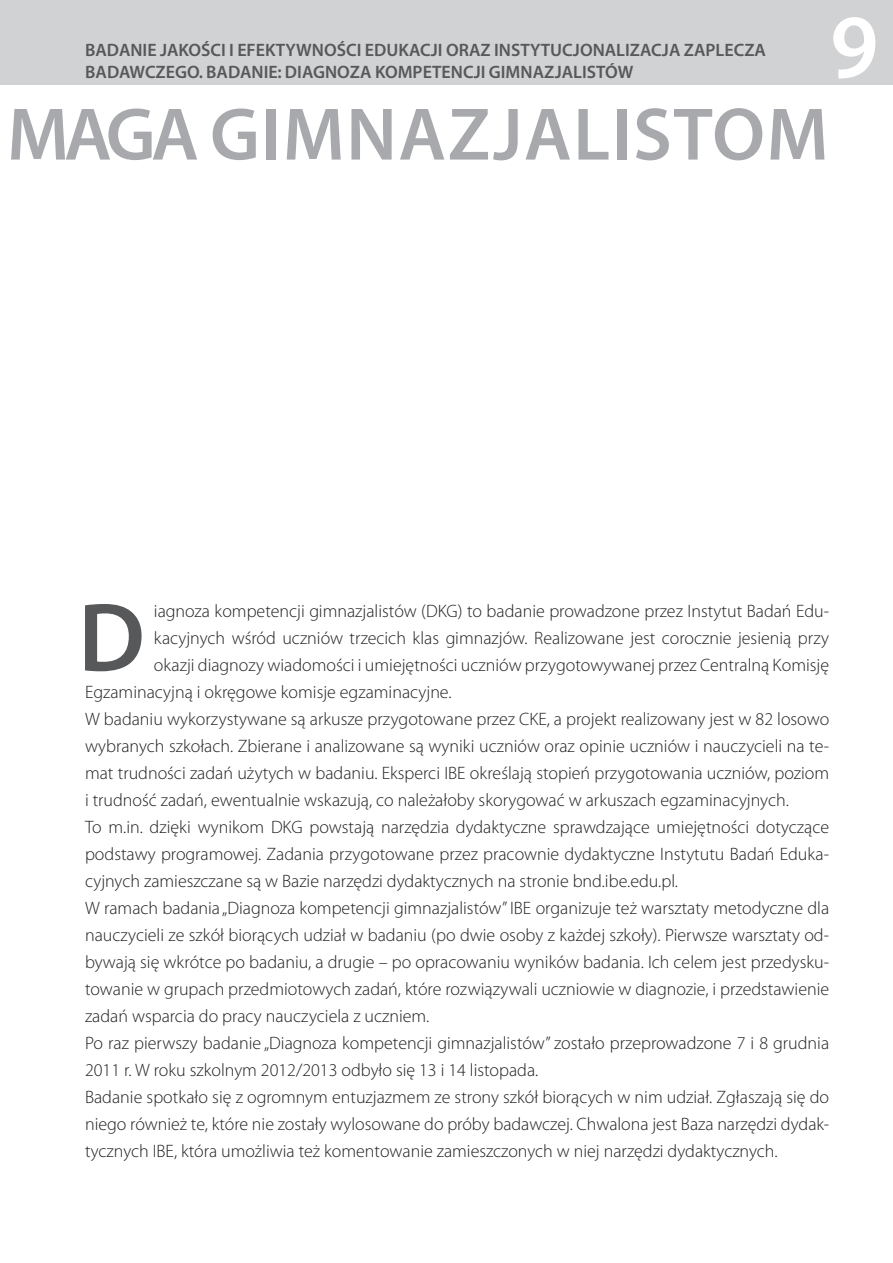
<style>
.page{position:relative;width:893px;height:1263px;background:#fff}
.page>*{position:absolute;margin:0;border:0;box-sizing:border-box;transform-origin:0 0}
.t1{font:600 98.1px "Myriad Pro";color:#57585a}
.t2{font:600 91.35px "Myriad Pro";color:#fff}
.t3{font:600 75px "Myriad Pro";color:#a8a9ad}
.t4{font:300 18px "Myriad Pro";color:#231f20}
.t5{font:600 18px "Myriad Pro";color:#57585a}
</style>
<div class="page">
<div style="left:0;top:0;width:893px;height:85px;background:#d1d2d4"></div>
<p class="t5" style="left:85px;top:39px;width:16px">BADANIE</p>
<p class="t5" style="left:160px;top:39px;width:12px">JAKO</p>
<p class="t5" style="left:201px;top:39px;width:67px">ŚCI I EFEKTYWNO</p>
<p class="t5" style="left:337px;top:39px;width:122px">ŚCI EDUKACJI ORA</p>
<p class="t5" style="left:481px;top:39px;width:24px">ZINSTYT</p>
<p class="t5" style="left:550px;top:39px;width:33px">UCJONALI</p>
<p class="t5" style="left:630px;top:39px;width:75px">ZACJA ZAPLE</p>
<p class="t5" style="left:734px;top:39px;width:32px">CZA</p>
<p class="t5" style="left:85px;top:60px;width:3px">BADAW</p>
<p class="t5" style="left:145px;top:60px;width:77px">CZEGO. BADANIE</p>
<p class="t5" style="left:278px;top:60px;width:31px">: DIAGNO</p>
<p class="t5" style="left:350px;top:60px;width:37px">ZA KOMPETEN</p>
<p class="t5" style="left:463px;top:60px;width:38px">CJI GIMNA</p>
<p class="t5" style="left:544px;top:60px;width:20px">ZJALIST</p>
<p class="t5" style="left:605px;top:60px;width:28px">ÓW</p>
<h2 class="t2" style="left:830px;top:-11px;width:50px">9</h2>
<h3 class="t3" style="left:7px;top:87px;width:48px">MAGA</h3>
<h3 class="t3" style="left:210px;top:87px;width:48px">GIMNA</h3>
<h3 class="t3" style="left:448px;top:87px;width:88px">ZJALISTOM</h3>
<h1 class="t1" style="left:78px;top:575px;width:69px">D</h1>
<p class="t4" style="left:154px;top:601px;width:677px">iagnoza kompetencji gimnazjalistów (DKG) to badanie prowadzone przez Instytut Badań Edu-</p>
<p class="t4" style="left:154px;top:628px;width:677px">kacyjnych wśród uczniów trzecich klas gimnazjów. Realizowane jest corocznie jesienią przy</p>
<p class="t4" style="left:154px;top:655px;width:677px">okazji diagnozy wiadomości i umiejętności uczniów przygotowywanej przez Centralną Komisję</p>
<p class="t4" style="left:85px;top:682px;width:368px">Egzaminacyjną i okręgowe komisje egzaminacyjne.</p>
<p class="t4" style="left:85px;top:709px;width:746px">W badaniu wykorzystywane są arkusze przygotowane przez CKE, a projekt realizowany jest w 82 losowo</p>
<p class="t4" style="left:85px;top:736px;width:746px">wybranych szkołach. Zbierane i analizowane są wyniki uczniów oraz opinie uczniów i nauczycieli na te-</p>
<p class="t4" style="left:85px;top:763px;width:746px">mat trudności zadań użytych w badaniu. Eksperci IBE określają stopień przygotowania uczniów, poziom</p>
<p class="t4" style="left:85px;top:790px;width:705px">i trudność zadań, ewentualnie wskazują, co należałoby skorygować w arkuszach egzaminacyjnych.</p>
<p class="t4" style="left:85px;top:817px;width:746px">To m.in. dzięki wynikom DKG powstają narzędzia dydaktyczne sprawdzające umiejętności dotyczące</p>
<p class="t4" style="left:85px;top:844px;width:746px">podstawy programowej. Zadania przygotowane przez pracownie dydaktyczne Instytutu Badań Eduka-</p>
<p class="t4" style="left:85px;top:871px;width:595px">cyjnych zamieszczane są w Bazie narzędzi dydaktycznych na stronie bnd.ibe.edu.pl.</p>
<p class="t4" style="left:85px;top:898px;width:746px">W ramach badania „Diagnoza kompetencji gimnazjalistów” IBE organizuje też warsztaty metodyczne dla</p>
<p class="t4" style="left:85px;top:925px;width:746px">nauczycieli ze szkół biorących udział w badaniu (po dwie osoby z każdej szkoły). Pierwsze warsztaty od-</p>
<p class="t4" style="left:85px;top:952px;width:746px">bywają się wkrótce po badaniu, a drugie – po opracowaniu wyników badania. Ich celem jest przedysku-</p>
<p class="t4" style="left:85px;top:979px;width:746px">towanie w grupach przedmiotowych zadań, które rozwiązywali uczniowie w diagnozie, i przedstawienie</p>
<p class="t4" style="left:85px;top:1006px;width:346px">zadań wsparcia do pracy nauczyciela z uczniem.</p>
<p class="t4" style="left:85px;top:1033px;width:746px">Po raz pierwszy badanie „Diagnoza kompetencji gimnazjalistów” zostało przeprowadzone 7 i 8 grudnia</p>
<p class="t4" style="left:85px;top:1060px;width:455px">2011 r. W roku szkolnym 2012/2013 odbyło się 13 i 14 listopada.</p>
<p class="t4" style="left:85px;top:1087px;width:746px">Badanie spotkało się z ogromnym entuzjazmem ze strony szkół biorących w nim udział. Zgłaszają się do</p>
<p class="t4" style="left:85px;top:1114px;width:746px">niego również te, które nie zostały wylosowane do próby badawczej. Chwalona jest Baza narzędzi dydak-</p>
<p class="t4" style="left:85px;top:1141px;width:694px">tycznych IBE, która umożliwia też komentowanie zamieszczonych w niej narzędzi dydaktycznych.</p>
</div>
